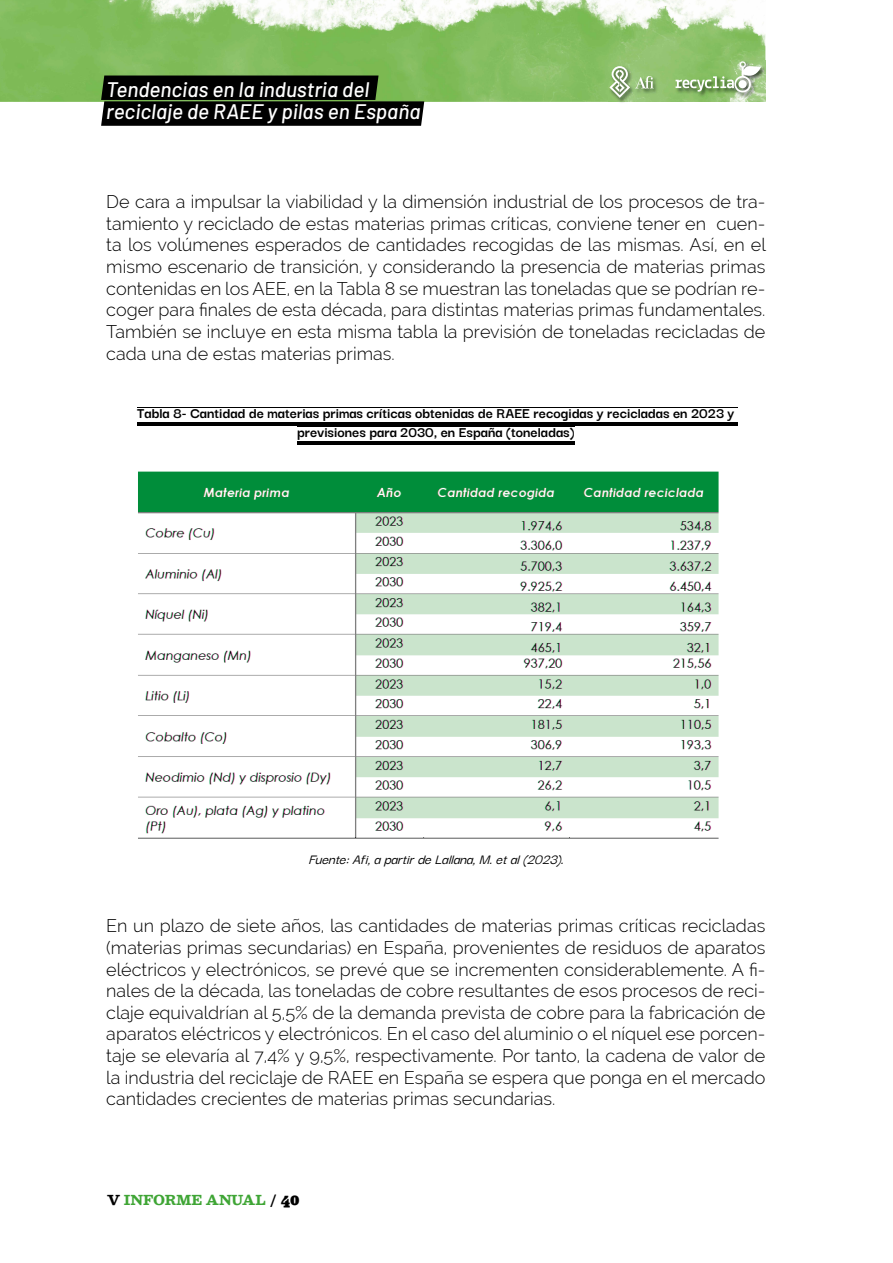
<style>
.page{position:relative;width:893px;height:1263px;background:#fff}
.page>*{position:absolute;margin:0;border:0;box-sizing:border-box;transform-origin:0 0}
.t1{font:italic 500 21px/21.8px "Barlow";color:#fff}
.t2{font:300 18px/21.6px "Raleway";color:#000;text-align:justify}
.t3{font:700 15.75px/19.5px "Darker Grotesque";color:#000;text-align:center}
.t4{font:italic 500 15px "Darker Grotesque";color:#000}
.t5{font:italic 700 13.5px "Besley";color:#3fa535}
.s1{color:#000}
.s2{font-family:"Besley it Fatface";font-weight:400;font-style:normal;font-size:16.5px;color:#000}
</style>
<div class="page">
<img style="left:0;top:0;width:765px;height:102px">
<svg style="left:101px;top:76px;width:323px;height:50px;background:#0e140a"></svg>
<img style="left:621px;top:61px;width:145px;height:42px">
<img style="left:609px;top:61px;width:156px;height:41px">
<svg style="left:676px;top:61px;width:85px;height:32px;background:#9dc286"></svg>
<svg style="left:609px;top:66px;width:45px;height:32px"></svg>
<hr style="left:137px;top:407px;width:601px;height:1px;background:#000">
<hr style="left:297px;top:426px;width:278px;height:1px;background:#000">
<hr style="left:137px;top:422px;width:601px;height:3px;background:#000">
<hr style="left:297px;top:442px;width:278px;height:3px;background:#000">
<img style="left:138px;top:471px;width:581px;height:368px">
<p class="t1" style="left:106px;top:78px;width:316px">Tendencias en la industria del reciclaje de RAEE y pilas en España</p>
<p class="t2" style="left:106px;top:191px;width:661px">De cara a impulsar la viabilidad y la dimensión industrial de los procesos de tra&shy;tamiento y reciclado de estas materias primas críticas, conviene tener en cuen&shy;ta los volúmenes esperados de cantidades recogidas de las mismas. Así, en el mismo escenario de transición, y considerando la presencia de materias primas contenidas en los AEE, en la Tabla 8 se muestran las toneladas que se podrían re&shy;coger para finales de esta década, para distintas materias primas fundamentales.<br>También se incluye en esta misma tabla la previsión de toneladas recicladas de cada una de estas materias primas.</p>
<p class="t3" style="left:137px;top:402px;width:599px">Tabla 8- Cantidad de materias primas críticas obtenidas de RAEE recogidas y recicladas en 2023 y previsiones para 2030, en España (toneladas)</p>
<p class="t4" style="left:308px;top:848px;width:262px">Fuente:Afi,apartirdeLallana,M.etal(2023).</p>
<p class="t2" style="left:106px;top:915px;width:661px">En un plazo de siete años, las cantidades de materias primas críticas recicladas (materias primas secundarias) en España, provenientes de residuos de aparatos eléctricos y electrónicos, se prevé que se incrementen considerablemente. A fi&shy;nales de la década, las toneladas de cobre resultantes de esos procesos de reci&shy;claje equivaldrían al 5,5% de la demanda prevista de cobre para la fabricación de aparatos eléctricos y electrónicos. En el caso del aluminio o el níquel ese porcen&shy;taje se elevaría al 7,4% y 9,5%, respectivamente. Por tanto, la cadena de valor de la industria del reciclaje de RAEE en España se espera que ponga en el mercado cantidades crecientes de materias primas secundarias.</p>
<p class="t5" style="left:107px;top:1192px;width:194px"><span class="s1">V</span> INFORME ANUAL <span class="s1">/</span> <span class="s2">40</span></p>
</div>
